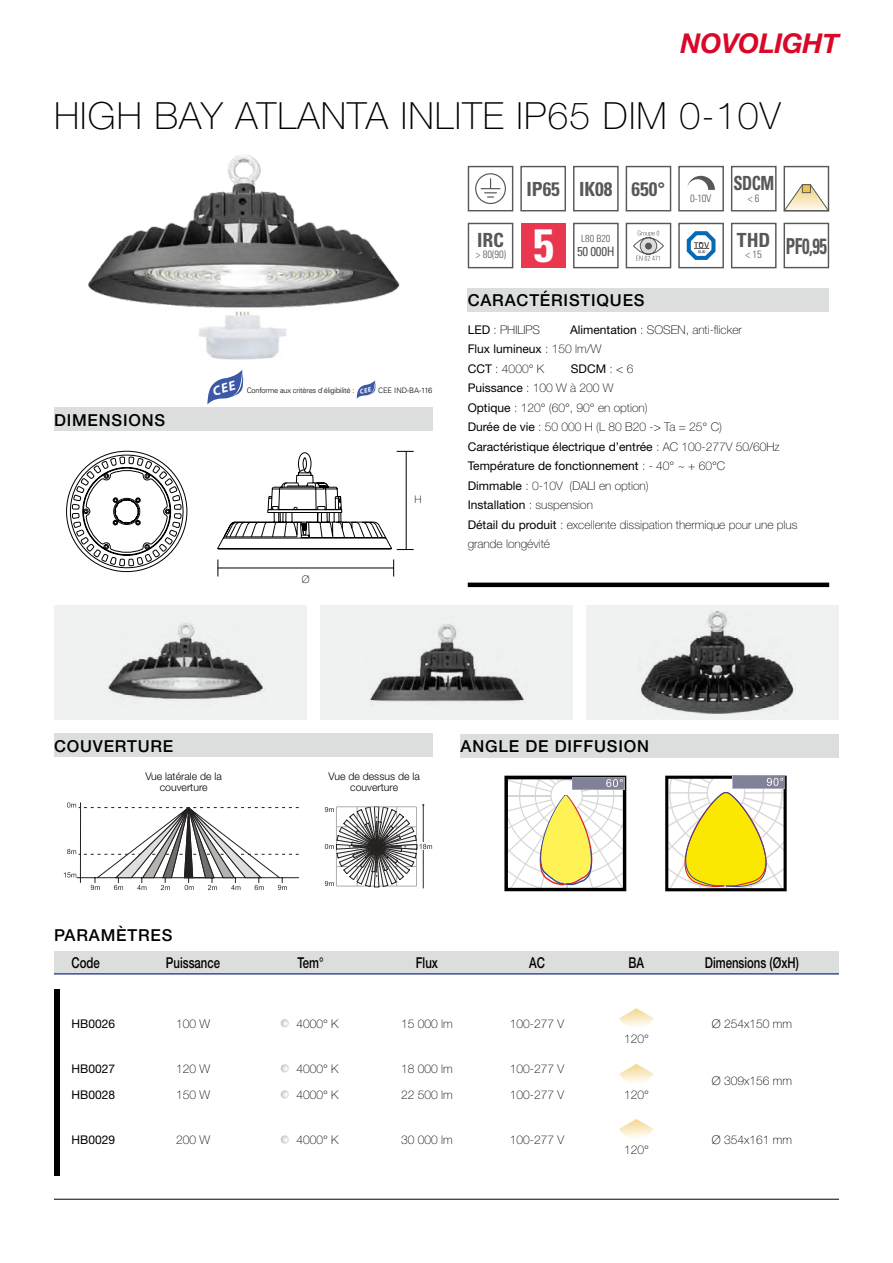
<style>
.page{position:relative;width:893px;height:1263px;background:#fff}
.page>*{position:absolute;margin:0;border:0;box-sizing:border-box;transform-origin:0 0}
.t1{font:700 condensed 46.8px "Univers LT Std";color:#fff}
.t2{font:100 37.5px "Helvetica Neue LT Std";letter-spacing:.03em;color:#000}
.t3{font:italic 700 27.15px "Helvetica Neue";letter-spacing:-.01em;color:#db0729}
.t4{font:700 condensed 22.05px "Univers LT Std";color:#595757;scale:.77 1}
.t5{font:700 condensed 19.5px "Univers LT Std";color:#595757}
.t6{font:700 condensed 19.5px "Univers LT Std";color:#595757;scale:.85 1}
.t7{font:500 16.5px "Helvetica Neue LT Std";letter-spacing:.05em;color:#000}
.t8{font:500 15px "Helvetica Neue LT Std";color:#000;scale:.76 1}
.t9{font:condensed 12.9px "Univers LT Std";letter-spacing:-.025em;color:#595757}
.t10{font:100 12px/19.5px "Helvetica Neue LT Std";color:#000}
.t11{font:12px "Helvetica Neue LT Std";color:#000}
.t12{font:300 10.5px/10.5px "Helvetica Neue LT Std";color:#000;text-align:center}
.t13{font:300 condensed 10.5px "Univers LT Std";color:#595757}
.t14{font:100 10.5px "Helvetica Neue LT Std";color:#000}
.t15{font:300 condensed 10.05px "Univers LT Std";color:#595757}
.t16{font:300 7.5px "Univers LT Std";letter-spacing:-.03em;color:#000}
.t17{font:300 7.5px "Univers LT Std";color:#000}
.s1{font-weight:400}
.s2{font-weight:100}
</style>
<div class="page">
<img style="left:199px;top:313px;width:88px;height:47px">
<div style="left:54px;top:605px;width:252px;height:115px;background:#f0f1f1"></div>
<img style="left:108px;top:623px;width:155px;height:76px">
<div style="left:320px;top:605px;width:252px;height:115px;background:#f0f1f1"></div>
<img style="left:369px;top:624px;width:156px;height:78px">
<div style="left:587px;top:605px;width:252px;height:115px;background:#f0f1f1"></div>
<img style="left:641px;top:611px;width:153px;height:103px">
<div style="left:54px;top:408px;width:378px;height:23px;background:#dcdddd"></div>
<svg style="left:218px;top:559px;width:1px;height:17px"></svg>
<svg style="left:393px;top:559px;width:1px;height:17px"></svg>
<hr style="left:218px;top:568px;width:176px;height:1px;background:#000">
<img style="left:88px;top:155px;width:312px;height:158px">
<div style="left:460px;top:734px;width:379px;height:23px;background:#dcdddd"></div>
<div style="left:54px;top:733px;width:378px;height:24px;background:#dcdddd"></div>
<svg style="left:64px;top:802px;width:235px;height:88px"></svg>
<hr style="left:423px;top:805px;width:1px;height:83px;background:#332b2b">
<svg style="left:325px;top:804px;width:108px;height:83px"></svg>
<div style="left:468px;top:288px;width:361px;height:23px;background:#dcdddd"></div>
<hr style="left:468px;top:583px;width:361px;height:4px;background:#000">
<div style="left:54px;top:951px;width:785px;height:23px;background:#dcdddd"></div>
<div style="left:54px;top:990px;width:6px;height:186px;background:#000"></div>
<svg style="left:281px;top:1064px;width:8px;height:8px"></svg>
<svg style="left:281px;top:1090px;width:8px;height:8px"></svg>
<svg style="left:281px;top:1019px;width:8px;height:8px"></svg>
<svg style="left:281px;top:1135px;width:8px;height:9px"></svg>
<hr style="left:54px;top:973px;width:785px;height:1px;background:#4157a5">
<svg style="left:66px;top:450px;width:122px;height:123px"></svg>
<svg style="left:217px;top:451px;width:197px;height:99px"></svg>
<svg style="left:665px;top:775px;width:122px;height:116px"></svg>
<svg style="left:504px;top:776px;width:122px;height:115px"></svg>
<div style="left:573px;top:166px;width:46px;height:45px;border:1px solid #595757"></div>
<div style="left:626px;top:166px;width:45px;height:45px;border:1px solid #595757"></div>
<svg style="left:687px;top:176px;width:28px;height:14px"></svg>
<div style="left:678px;top:166px;width:46px;height:45px;border:1px solid #595757"></div>
<div style="left:520px;top:166px;width:46px;height:45px;border:1px solid #595757"></div>
<div style="left:521px;top:223px;width:44px;height:45px;background:#e8374e"></div>
<div style="left:626px;top:223px;width:45px;height:45px;border:1px solid #595757"></div>
<svg style="left:633px;top:230px;width:31px;height:31px"></svg>
<div style="left:645px;top:243px;width:7px;height:7px;background:#595757;border-radius:50%"></div>
<div style="left:468px;top:223px;width:45px;height:45px;border:1px solid #595757"></div>
<div style="left:731px;top:166px;width:45px;height:45px;border:1px solid #595757"></div>
<svg style="left:786px;top:184px;width:41px;height:25px"></svg>
<div style="left:784px;top:166px;width:45px;height:45px;border:1px solid #595757"></div>
<div style="left:802px;top:184px;width:9px;height:9px;background:#edc351;border:1px solid #595757"></div>
<div style="left:731px;top:223px;width:45px;height:45px;border:1px solid #595757"></div>
<svg style="left:476px;top:174px;width:29px;height:29px"></svg>
<div style="left:475px;top:173px;width:31px;height:31px;border:1px solid #595757;border-radius:50%"></div>
<svg style="left:481px;top:179px;width:19px;height:19px"></svg>
<div style="left:468px;top:166px;width:45px;height:45px;border:1px solid #595757"></div>
<div style="left:573px;top:223px;width:46px;height:45px;border:1px solid #595757"></div>
<div style="left:784px;top:223px;width:45px;height:45px;border:1px solid #595757"></div>
<div style="left:678px;top:223px;width:46px;height:45px;border:1px solid #595757"></div>
<svg style="left:686px;top:231px;width:30px;height:29px"></svg>
<hr style="left:54px;top:1199px;width:785px;height:1px;background:#000">
<svg style="left:619px;top:1008px;width:34px;height:19px"></svg>
<svg style="left:619px;top:1064px;width:34px;height:19px"></svg>
<svg style="left:619px;top:1119px;width:34px;height:19px"></svg>
<svg style="left:207px;top:370px;width:37px;height:34px"></svg>
<svg style="left:357px;top:380px;width:19px;height:19px"></svg>
<p class="t3" style="left:681px;top:22px;width:160px">NOVOLIGHT</p>
<p class="t2" style="left:54px;top:94px;width:728px">HIGH BAY ATLANTA INLITE IP65 DIM 0-10V</p>
<p class="t5" style="left:477px;top:228px;width:29px">IRC</p>
<p class="t13" style="left:476px;top:248px;width:32px">&gt; 80(90)</p>
<p class="t5" style="left:526px;top:177px;width:35px">IP65</p>
<p class="t1" style="left:533px;top:216px;width:22px">5</p>
<p class="t6" style="left:733px;top:171px;width:50px">SDCM</p>
<p class="t13" style="left:748px;top:192px;width:13px">&lt; 6</p>
<p class="t5" style="left:737px;top:228px;width:35px">THD</p>
<p class="t5" style="left:579px;top:177px;width:35px">IK08</p>
<p class="t5" style="left:632px;top:177px;width:35px">650°</p>
<p class="t13" style="left:690px;top:192px;width:23px">0-10V</p>
<p class="t15" style="left:581px;top:233px;width:31px">L80 B20</p>
<p class="t4" style="left:786px;top:232px;width:55px">PF0,95</p>
<p class="t9" style="left:577px;top:243px;width:39px">50 000H</p>
<p class="t13" style="left:746px;top:248px;width:18px">&lt; 15</p>
<p class="t7" style="left:54px;top:410px;width:113px">DIMENSIONS</p>
<p class="t16" style="left:247px;top:386px;width:109px">Conforme aux critères d'éligibilité :</p>
<p class="t17" style="left:378px;top:386px;width:56px">CEE IND-BA-116</p>
<p class="t14" style="left:302px;top:574px;width:9px">Ø</p>
<p class="t14" style="left:415px;top:493px;width:9px">H</p>
<p class="t7" style="left:468px;top:291px;width:178px">CARACTÉRISTIQUES</p>
<p class="t10" style="left:468px;top:319px;width:74px"><span class="s1">LED</span> : PHILIPS</p>
<p class="t10" style="left:570px;top:319px;width:173px"><span class="s1">Alimentation</span> : SOSEN, anti-flicker</p>
<p class="t11" style="left:468px;top:342px;width:135px">Flux lumineux <span class="s2">: 150 lm/W</span></p>
<p class="t10" style="left:468px;top:358px;width:78px"><span class="s1">CCT</span> : 4000° K</p>
<p class="t11" style="left:571px;top:361px;width:64px">SDCM <span class="s2">: &lt; 6</span></p>
<p class="t10" style="left:468px;top:378px;width:147px"><span class="s1">Puissance</span> : 100 W à 200 W</p>
<p class="t10" style="left:468px;top:397px;width:181px"><span class="s1">Optique</span> : 120° (60°, 90° en option)</p>
<p class="t10" style="left:468px;top:417px;width:256px"><span class="s1">Durée de vie</span> : 50 000 H (L 80 B20 -&gt; Ta = 25° C)</p>
<p class="t11" style="left:468px;top:439px;width:313px">Caractéristique électrique d’entrée <span class="s2">: AC 100-277V 50/60Hz</span></p>
<p class="t11" style="left:468px;top:459px;width:259px">Température de fonctionnement <span class="s2">: - 40° ~ + 60°C</span></p>
<p class="t10" style="left:468px;top:475px;width:182px"><span class="s1">Dimmable</span> : 0-10V (DALI en option)</p>
<p class="t11" style="left:468px;top:498px;width:127px">Installation <span class="s2">: suspension</span></p>
<p class="t10" style="left:468px;top:514px;width:331px"><span class="s1">Détail du produit</span> : excellente dissipation thermique pour une plus grande longévité</p>
<p class="t7" style="left:54px;top:736px;width:121px">COUVERTURE</p>
<p class="t7" style="left:460px;top:736px;width:190px">ANGLE DE DIFFUSION</p>
<p class="t12" style="left:145px;top:771px;width:78px">Vue latérale de la couverture</p>
<p class="t12" style="left:329px;top:771px;width:93px">Vue de dessus de la couverture</p>
<p class="t7" style="left:54px;top:925px;width:120px">PARAMÈTRES</p>
<p class="t8" style="left:72px;top:954px;width:39px">Code</p>
<p class="t8" style="left:166px;top:954px;width:73px">Puissance</p>
<p class="t8" style="left:297px;top:954px;width:36px">Tem°</p>
<p class="t8" style="left:416px;top:954px;width:31px">Flux</p>
<p class="t8" style="left:529px;top:954px;width:22px">AC</p>
<p class="t8" style="left:628px;top:954px;width:22px">BA</p>
<p class="t8" style="left:705px;top:954px;width:125px">Dimensions (ØxH)</p>
<p class="t11" style="left:72px;top:1016px;width:45px">HB0026</p>
<p class="t10" style="left:176px;top:1014px;width:36px">100 W</p>
<p class="t10" style="left:296px;top:1014px;width:44px">4000° K</p>
<p class="t10" style="left:401px;top:1014px;width:53px">15 000 lm</p>
<p class="t10" style="left:510px;top:1014px;width:56px">100-277 V</p>
<p class="t10" style="left:712px;top:1014px;width:82px">Ø 254x150 mm</p>
<p class="t10" style="left:624px;top:1029px;width:26px">120°</p>
<p class="t11" style="left:72px;top:1061px;width:45px">HB0027</p>
<p class="t11" style="left:72px;top:1087px;width:45px">HB0028</p>
<p class="t10" style="left:176px;top:1059px;width:36px">120 W</p>
<p class="t10" style="left:176px;top:1085px;width:36px">150 W</p>
<p class="t10" style="left:296px;top:1059px;width:44px">4000° K</p>
<p class="t10" style="left:296px;top:1085px;width:44px">4000° K</p>
<p class="t10" style="left:401px;top:1059px;width:53px">18 000 lm</p>
<p class="t10" style="left:401px;top:1085px;width:53px">22 500 lm</p>
<p class="t10" style="left:510px;top:1059px;width:56px">100-277 V</p>
<p class="t10" style="left:510px;top:1085px;width:56px">100-277 V</p>
<p class="t10" style="left:624px;top:1084px;width:26px">120°</p>
<p class="t10" style="left:712px;top:1070px;width:82px">Ø 309x156 mm</p>
<p class="t11" style="left:72px;top:1132px;width:45px">HB0029</p>
<p class="t10" style="left:176px;top:1130px;width:36px">200 W</p>
<p class="t10" style="left:296px;top:1130px;width:44px">4000° K</p>
<p class="t10" style="left:401px;top:1130px;width:53px">30 000 lm</p>
<p class="t10" style="left:510px;top:1130px;width:56px">100-277 V</p>
<p class="t10" style="left:624px;top:1140px;width:26px">120°</p>
<p class="t10" style="left:712px;top:1130px;width:82px">Ø 354x161 mm</p>
</div>
